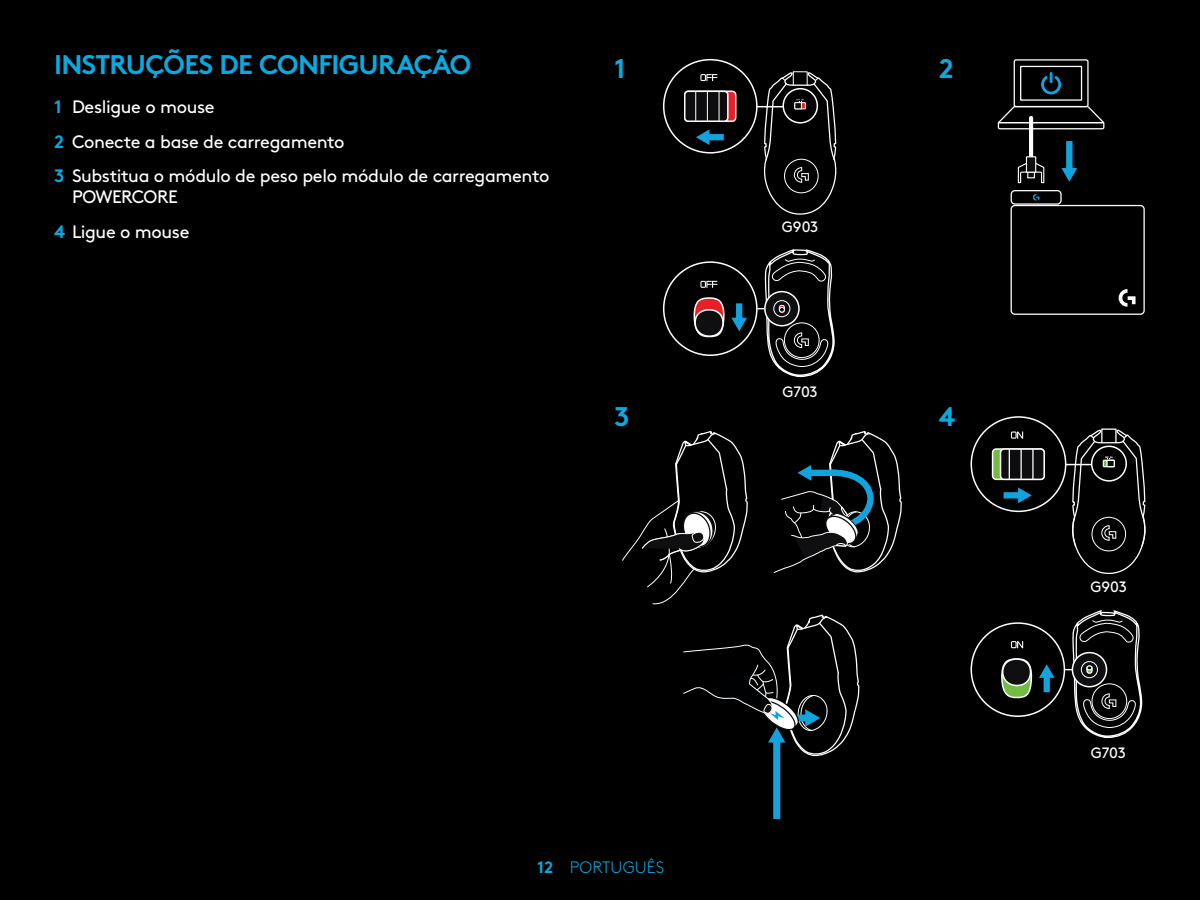
<style>
.page{position:relative;width:1200px;height:900px;background:#000}
.page>*{position:absolute;margin:0;border:0;box-sizing:border-box;transform-origin:0 0}
.t1{font:700 27px "Brown Pro";letter-spacing:-.025em;color:#08aae2}
.t2{font:18px/34.5px "Brown Pro";letter-spacing:-.02em;color:#fff}
.t3{font:300 16.5px "Brown Pro";letter-spacing:.01em;color:#08aae2}
.t4{font:15px "Brown Pro";letter-spacing:-.01em;color:#fff}
.s1{font-weight:700;color:#08aae2}
.s2{font-weight:700}
</style>
<div class="page">
<svg style="left:696px;top:129px;width:28px;height:16px"></svg>
<div style="left:685px;top:91px;width:51px;height:30px;background:#ea1e27;border-radius:4px"></div>
<div style="left:684px;top:91px;width:52px;height:31px;border:2px solid #fff;border-radius:4px"></div>
<div style="left:685px;top:91px;width:43px;height:30px;background:#0d0d0f;border-radius:4px"></div>
<div style="left:684px;top:91px;width:45px;height:31px;border:2px solid #fff;border-radius:4px"></div>
<svg style="left:700px;top:74px;width:17px;height:7px"></svg>
<svg style="left:707px;top:92px;width:1px;height:29px"></svg>
<svg style="left:695px;top:92px;width:1px;height:29px"></svg>
<svg style="left:719px;top:92px;width:1px;height:29px"></svg>
<div style="left:663px;top:59px;width:95px;height:95px;border:2px solid #fff;border-radius:50%"></div>
<hr style="left:1029px;top:118px;width:4px;height:50px;background:#fff">
<svg style="left:1017px;top:162px;width:28px;height:22px"></svg>
<div style="left:1026px;top:157px;width:10px;height:15px;background:#0f0f11"></div>
<div style="left:1026px;top:156px;width:10px;height:17px;border:1px solid #fff"></div>
<div style="left:1011px;top:205px;width:134px;height:110px;border:1px solid #fff;border-radius:4px"></div>
<div style="left:1011px;top:190px;width:51px;height:15px;border:1px solid #fff;border-radius:4px"></div>
<svg style="left:1033px;top:194px;width:6px;height:7px"></svg>
<svg style="left:997px;top:105px;width:108px;height:25px"></svg>
<hr style="left:999px;top:122px;width:104px;height:1px;background:#fff">
<div style="left:1014px;top:59px;width:75px;height:48px;border:1px solid #fff;border-radius:2px"></div>
<div style="left:1020px;top:66px;width:62px;height:35px;border:1px solid #fff"></div>
<svg style="left:1004px;top:487px;width:28px;height:16px"></svg>
<svg style="left:1061px;top:141px;width:16px;height:41px"></svg>
<svg style="left:993px;top:449px;width:51px;height:30px"></svg>
<div style="left:992px;top:448px;width:53px;height:32px;border:2px solid #fff;border-radius:4px"></div>
<div style="left:1001px;top:449px;width:43px;height:30px;background:#0d0d0f;border-radius:4px"></div>
<div style="left:1000px;top:448px;width:45px;height:32px;border:2px solid #fff;border-radius:4px"></div>
<hr style="left:1020px;top:450px;width:2px;height:29px;background:#fff">
<svg style="left:1009px;top:450px;width:1px;height:29px"></svg>
<hr style="left:1032px;top:450px;width:2px;height:29px;background:#fff">
<div style="left:971px;top:416px;width:95px;height:96px;border:2px solid #fff;border-radius:50%"></div>
<svg style="left:757px;top:71px;width:80px;height:144px"></svg>
<svg style="left:1011px;top:432px;width:12px;height:7px"></svg>
<div style="left:1101px;top:428px;width:16px;height:15px;border:1px solid #fff"></div>
<svg style="left:622px;top:249px;width:280px;height:570px"></svg>
<div style="left:773px;top:300px;width:17px;height:17px;border:1px solid #fff;border-radius:50%"></div>
<svg style="left:1041px;top:72px;width:20px;height:22px"></svg>
<svg style="left:1119px;top:289px;width:17px;height:18px"></svg>
<svg style="left:1011px;top:641px;width:12px;height:7px"></svg>
<svg style="left:1001px;top:658px;width:31px;height:41px"></svg>
<div style="left:1003px;top:659px;width:28px;height:26px;background:#0f0f11;border-radius:50%"></div>
<div style="left:1002px;top:658px;width:29px;height:28px;border:2px solid #fff;border-radius:50%"></div>
<svg style="left:1039px;top:664px;width:16px;height:28px"></svg>
<div style="left:971px;top:622px;width:94px;height:95px;border:2px solid #fff;border-radius:50%"></div>
<svg style="left:1065px;top:430px;width:81px;height:309px"></svg>
<div style="left:1086px;top:665px;width:7px;height:6px;border:1px solid #fff;border-radius:50%"></div>
<div style="left:1081px;top:661px;width:17px;height:17px;border:1px solid #fff;border-radius:50%"></div>
<h1 class="t1" style="left:54px;top:43px;width:419px">INSTRUÇÕES DE CONFIGURAÇÃO</h1>
<p class="t2" style="left:54px;top:88px;width:497px"><span class="s1">1</span> Desligue o mouse<br><span class="s1">2</span> Conecte a base de carregamento<br><span class="s1">3</span> Substitua o módulo de peso pelo módulo de carregamento</p>
<p class="t2" style="left:54px;top:178px;width:137px;text-align:center">POWERCORE<br><span class="s1">4</span> Ligue o mouse</p>
<h1 class="t1" style="left:614px;top:47px;width:13px">1</h1>
<h1 class="t1" style="left:939px;top:47px;width:16px">2</h1>
<p class="t4" style="left:782px;top:216px;width:38px">G903</p>
<h1 class="t1" style="left:614px;top:394px;width:17px">3</h1>
<p class="t4" style="left:783px;top:381px;width:37px">G703</p>
<h1 class="t1" style="left:939px;top:394px;width:18px">4</h1>
<p class="t3" style="left:537px;top:855px;width:129px"><span class="s2">12</span> PORTUGUÊS</p>
<p class="t4" style="left:1090px;top:575px;width:38px">G903</p>
<p class="t4" style="left:1091px;top:742px;width:37px">G703</p>
</div>
